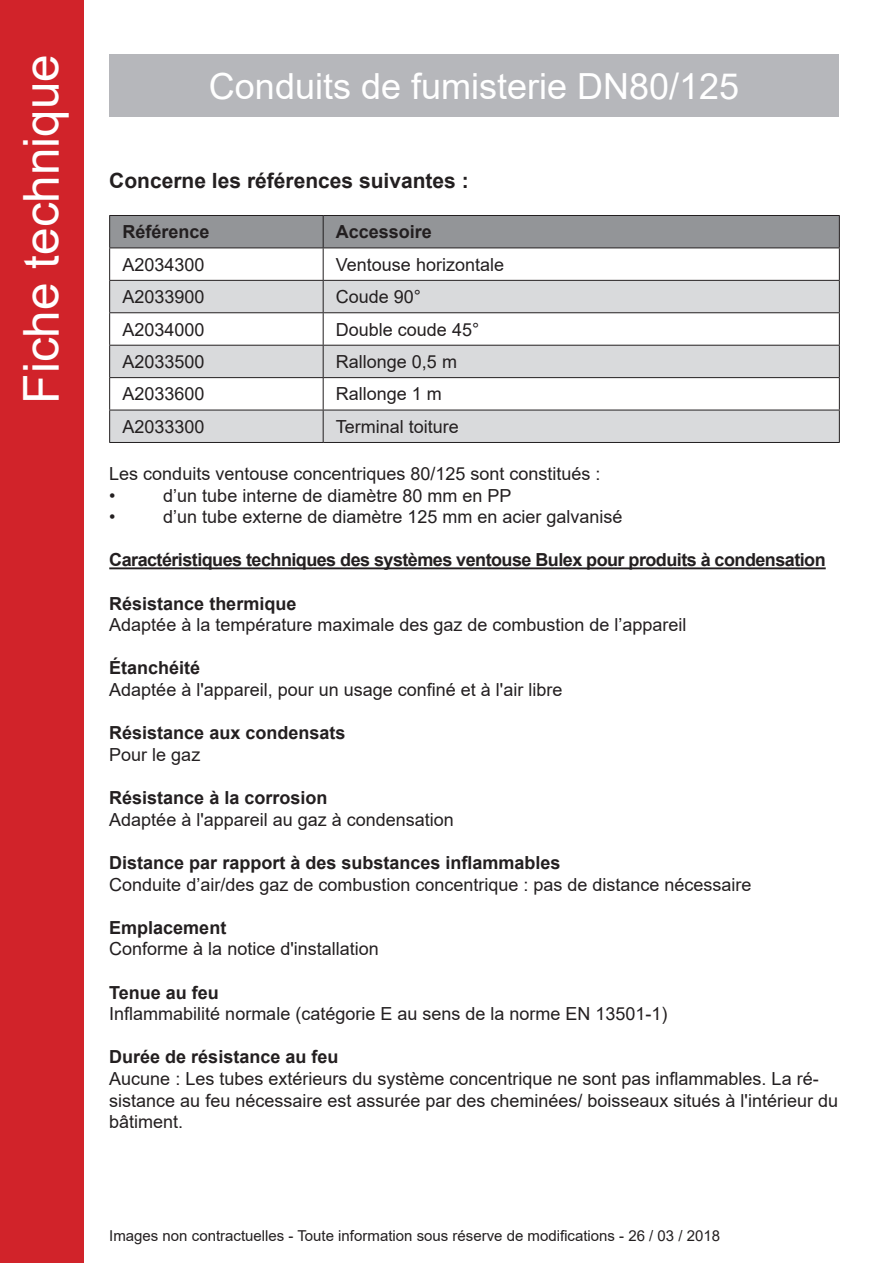
<style>
.page{position:relative;width:893px;height:1263px;background:#fff}
.page>*{position:absolute;margin:0;border:0;box-sizing:border-box;transform-origin:0 0}
.t1{font:49.5px "Arial";color:#fff}
.t2{font:36px "Arial";color:#fff}
.t3{font:700 21px "Arial";color:#231f20}
.t4{font:18px/21.6px "Arial";color:#231f20}
.t5{font:700 18px "Arial";color:#231f20}
.t6{font:700 18px "Arial";letter-spacing:-.03em;color:#231f20}
.t7{font:15px "Arial";color:#231f20}
</style>
<div class="page">
<div style="left:109px;top:54px;width:730px;height:63px;background:#b6b7bb"></div>
<div style="left:0;top:0;width:84px;height:1263px;background:#d1232a"></div>
<hr style="left:109px;top:567px;width:717px;height:2px;background:#231f20">
<div style="left:110px;top:216px;width:729px;height:32px;background:#939598"></div>
<svg style="left:110px;top:281px;width:729px;height:161px;fill:#d9dadc"></svg>
<hr style="left:109px;top:215px;width:214px;height:1px;background:#231f20">
<hr style="left:109px;top:216px;width:1px;height:32px;background:#231f20">
<hr style="left:323px;top:215px;width:517px;height:1px;background:#231f20">
<hr style="left:323px;top:216px;width:1px;height:32px;background:#231f20">
<hr style="left:839px;top:216px;width:1px;height:32px;background:#231f20">
<hr style="left:109px;top:248px;width:214px;height:1px;background:#231f20">
<hr style="left:109px;top:248px;width:1px;height:32px;background:#231f20">
<hr style="left:323px;top:248px;width:517px;height:1px;background:#231f20">
<hr style="left:323px;top:248px;width:1px;height:32px;background:#231f20">
<hr style="left:839px;top:248px;width:1px;height:32px;background:#231f20">
<hr style="left:109px;top:280px;width:214px;height:1px;background:#231f20">
<hr style="left:109px;top:281px;width:1px;height:31px;background:#231f20">
<hr style="left:323px;top:280px;width:517px;height:1px;background:#231f20">
<hr style="left:323px;top:281px;width:1px;height:31px;background:#231f20">
<hr style="left:839px;top:281px;width:1px;height:31px;background:#231f20">
<hr style="left:109px;top:312px;width:214px;height:1px;background:#231f20">
<hr style="left:109px;top:313px;width:1px;height:32px;background:#231f20">
<hr style="left:323px;top:312px;width:517px;height:1px;background:#231f20">
<hr style="left:323px;top:313px;width:1px;height:32px;background:#231f20">
<hr style="left:839px;top:313px;width:1px;height:32px;background:#231f20">
<hr style="left:109px;top:345px;width:214px;height:1px;background:#231f20">
<hr style="left:109px;top:346px;width:1px;height:31px;background:#231f20">
<hr style="left:323px;top:345px;width:517px;height:1px;background:#231f20">
<hr style="left:323px;top:346px;width:1px;height:31px;background:#231f20">
<hr style="left:839px;top:346px;width:1px;height:31px;background:#231f20">
<hr style="left:109px;top:377px;width:214px;height:1px;background:#231f20">
<hr style="left:109px;top:378px;width:1px;height:32px;background:#231f20">
<hr style="left:323px;top:377px;width:517px;height:1px;background:#231f20">
<hr style="left:323px;top:378px;width:1px;height:32px;background:#231f20">
<hr style="left:839px;top:378px;width:1px;height:32px;background:#231f20">
<hr style="left:109px;top:410px;width:214px;height:1px;background:#231f20">
<hr style="left:109px;top:410px;width:1px;height:32px;background:#231f20">
<hr style="left:323px;top:410px;width:517px;height:1px;background:#231f20">
<hr style="left:323px;top:410px;width:1px;height:32px;background:#231f20">
<hr style="left:839px;top:410px;width:1px;height:32px;background:#231f20">
<hr style="left:109px;top:442px;width:214px;height:1px;background:#231f20">
<hr style="left:323px;top:442px;width:517px;height:1px;background:#231f20">
<h1 class="t1" style="left:7px;top:403px;width:351px;rotate:-90deg">Fiche technique</h1>
<p class="t2" style="left:209px;top:61px;width:532px">Conduits de fumisterie DN80/125</p>
<p class="t3" style="left:109px;top:165px;width:361px">Concerne les références suivantes :</p>
<p class="t5" style="left:122px;top:219px;width:89px">Référence</p>
<p class="t5" style="left:336px;top:219px;width:98px">Accessoire</p>
<p class="t4" style="left:122px;top:253px;width:84px">A2034300</p>
<p class="t4" style="left:336px;top:253px;width:170px">Ventouse horizontale</p>
<p class="t4" style="left:122px;top:286px;width:84px">A2033900</p>
<p class="t4" style="left:336px;top:286px;width:87px">Coude 90°</p>
<p class="t4" style="left:122px;top:318px;width:84px">A2034000</p>
<p class="t4" style="left:336px;top:318px;width:145px">Double coude 45°</p>
<p class="t4" style="left:122px;top:351px;width:84px">A2033500</p>
<p class="t4" style="left:336px;top:351px;width:123px">Rallonge 0,5 m</p>
<p class="t4" style="left:122px;top:383px;width:84px">A2033600</p>
<p class="t4" style="left:336px;top:383px;width:108px">Rallonge 1 m</p>
<p class="t4" style="left:122px;top:416px;width:84px">A2033300</p>
<p class="t4" style="left:336px;top:416px;width:125px">Terminal toiture</p>
<p class="t4" style="left:109px;top:463px;width:493px">Les conduits ventouse concentriques 80/125 sont constitués :</p>
<p class="t4" style="left:109px;top:484px;width:8px">•</p>
<p class="t4" style="left:163px;top:484px;width:350px">d’un tube interne de diamètre 80 mm en PP</p>
<p class="t4" style="left:109px;top:506px;width:8px">•</p>
<p class="t4" style="left:163px;top:506px;width:461px">d’un tube externe de diamètre 125 mm en acier galvanisé</p>
<p class="t6" style="left:109px;top:547px;width:718px">Caractéristiques techniques des systèmes ventouse Bulex pour produits à condensation</p>
<p class="t5" style="left:109px;top:591px;width:189px">Résistance thermique</p>
<p class="t4" style="left:109px;top:614px;width:579px">Adaptée à la température maximale des gaz de combustion de l’appareil</p>
<p class="t5" style="left:109px;top:655px;width:93px">Étanchéité</p>
<p class="t4" style="left:109px;top:679px;width:455px">Adaptée à l'appareil, pour un usage confiné et à l'air libre</p>
<p class="t5" style="left:109px;top:720px;width:238px">Résistance aux condensats</p>
<p class="t4" style="left:109px;top:744px;width:93px">Pour le gaz</p>
<p class="t5" style="left:109px;top:785px;width:220px">Résistance à la corrosion</p>
<p class="t4" style="left:109px;top:808px;width:346px">Adaptée à l'appareil au gaz à condensation</p>
<p class="t5" style="left:109px;top:850px;width:453px">Distance par rapport à des substances inflammables</p>
<p class="t4" style="left:109px;top:873px;width:644px">Conduite d’air/des gaz de combustion concentrique : pas de distance nécessaire</p>
<p class="t5" style="left:109px;top:915px;width:119px">Emplacement</p>
<p class="t4" style="left:109px;top:938px;width:271px">Conforme à la notice d'installation</p>
<p class="t5" style="left:109px;top:979px;width:111px">Tenue au feu</p>
<p class="t4" style="left:109px;top:1003px;width:560px">Inflammabilité normale (catégorie E au sens de la norme EN 13501-1)</p>
<p class="t5" style="left:109px;top:1044px;width:231px">Durée de résistance au feu</p>
<p class="t4" style="left:109px;top:1068px;width:730px">Aucune : Les tubes extérieurs du système concentrique ne sont pas inflammables. La ré&shy;sistance au feu nécessaire est assurée par des cheminées/ boisseaux situés à l'intérieur du bâtiment.</p>
<p class="t7" style="left:109px;top:1226px;width:612px">Images non contractuelles - Toute information sous réserve de modifications - 26 / 03 / 2018</p>
</div>
